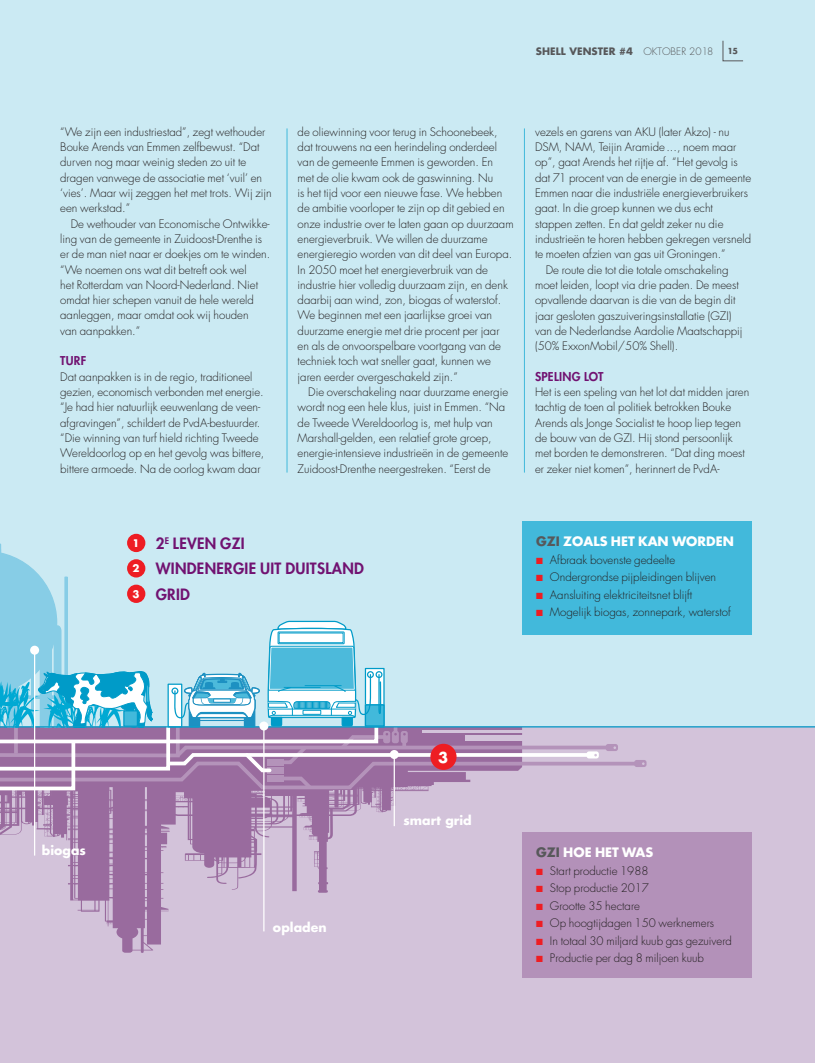
<style>
.page{position:relative;width:815px;height:1063px;background:#cbeaf3}
.page>*{position:absolute;margin:0;border:0;box-sizing:border-box;transform-origin:0 0}
.t1{font:800 15.12px/25.6px "Futura Std";letter-spacing:.02em;color:#711271}
.t2{font:700 14.62px "Futura Std";color:#fff}
.t3{font:700 12.62px "Futura Std";color:#fff}
.t4{font:700 12.5px "Futura Std";letter-spacing:.005em;color:#fff}
.t5{font:800 11.88px "Futura Std";letter-spacing:.02em;color:#711271}
.t6{font:300 11.38px/15.4px "Futura Std";color:#231f20}
.t7{font:700 10.25px "Futura Std";color:#fff}
.t8{font:700 10px "Futura Std";letter-spacing:.01em;color:#57585a}
.t9{font:700 8.12px "Futura Std";color:#57585a}
.s1{font-weight:300}
.s2{color:#57585a}
.s3{color:#ee1d23}
</style>
<div class="page">
<div style="left:0;top:727px;width:815px;height:336px;background:#d3c3da"></div>
<svg style="left:0;top:792px;width:394px;height:161px"></svg>
<div style="left:634px;top:760px;width:13px;height:7px;background:#b493ba;border-radius:3px"></div>
<svg style="left:0;top:544px;width:645px;height:248px"></svg>
<hr style="left:0;top:726px;width:815px;height:1px;background:#009bc8">
<div style="left:522px;top:833px;width:229px;height:145px;background:#b391b9"></div>
<div style="left:522px;top:521px;width:229px;height:114px;background:#42b9db"></div>
<div style="left:127px;top:534px;width:18px;height:18px;background:#ee1d23;border-radius:50%"></div>
<div style="left:127px;top:559px;width:18px;height:19px;background:#ee1d23;border-radius:50%"></div>
<div style="left:127px;top:585px;width:18px;height:18px;background:#ee1d23;border-radius:50%"></div>
<div style="left:430px;top:744px;width:27px;height:26px;background:#ee1d23;border-radius:50%"></div>
<hr style="left:394px;top:755px;width:1px;height:71px;background:#fff">
<div style="left:390px;top:750px;width:9px;height:9px;background:#fff;border-radius:50%"></div>
<hr style="left:263px;top:727px;width:1px;height:204px;background:#fff">
<div style="left:259px;top:722px;width:9px;height:9px;background:#fff;border-radius:50%"></div>
<hr style="left:34px;top:651px;width:1px;height:205px;background:#fff">
<div style="left:30px;top:646px;width:9px;height:9px;background:#fff;border-radius:50%"></div>
<hr style="left:287px;top:128px;width:1px;height:345px;background:#42b9db">
<hr style="left:524px;top:128px;width:1px;height:345px;background:#42b9db">
<svg style="left:722px;top:40px;width:21px;height:21px"></svg>
<p class="t8" style="left:536px;top:44px;width:179px">SHELL VENSTER #4 <span class="s1">OKTOBER 2018</span></p>
<p class="t9" style="left:728px;top:46px;width:12px">15</p>
<p class="t6" style="left:60px;top:124px;width:213px">“We zijn een industriestad”, zegt wethouder Bouke Arends van Emmen zelfbewust. “Dat durven nog maar weinig steden zo uit te dragen vanwege de associatie met ‘vuil’ en ‘vies’. Maar wij zeggen het met trots. Wij zijn een werkstad.”</p>
<p class="t6" style="left:60px;top:216px;width:212px;text-indent:11px">De wethouder van Economische Ontwikke&shy;ling van de gemeente in Zuidoost-Drenthe is er de man niet naar er doekjes om te winden. “We noemen ons wat dit betreft ook wel<br>het Rotterdam van Noord-Nederland. Niet omdat hier schepen vanuit de hele wereld aanleggen, maar omdat ook wij houden<br>van aanpakken.”</p>
<p class="t5" style="left:60px;top:353px;width:28px">TURF</p>
<p class="t6" style="left:60px;top:369px;width:206px">Dat aanpakken is in de regio, traditioneel gezien, economisch verbonden met energie. “Je had hier natuurlijk eeuwenlang de veen&shy;afgravingen”, schildert de PvdA-bestuurder. “Die winning van turf hield richting Tweede Wereldoorlog op en het gevolg was bittere, bittere armoede. Na de oorlog kwam daar</p>
<p class="t6" style="left:298px;top:124px;width:218px">de oliewinning voor terug in Schoonebeek, dat trouwens na een herindeling onderdeel van de gemeente Emmen is geworden. En<br>met de olie kwam ook de gaswinning. Nu<br>is het tijd voor een nieuwe fase. We hebben de ambitie voorloper te zijn op dit gebied en onze industrie over te laten gaan op duurzaam energieverbruik. We willen de duurzame energieregio worden van dit deel van Europa.<br>In 2050 moet het energieverbruik van de industrie hier volledig duurzaam zijn, en denk daarbij aan wind, zon, biogas of waterstof.<br>We beginnen met een jaarlijkse groei van duurzame energie met drie procent per jaar en als de onvoorspelbare voortgang van de techniek toch wat sneller gaat, kunnen we jaren eerder overgeschakeld zijn.”</p>
<p class="t6" style="left:298px;top:385px;width:212px;text-indent:11px">Die overschakeling naar duurzame energie wordt nog een hele klus, juist in Emmen. “Na de Tweede Wereldoorlog is, met hulp van Marshall-gelden, een relatief grote groep, energie-intensieve industrieën in de gemeente Zuidoost-Drenthe neergestreken. “Eerst de</p>
<p class="t6" style="left:535px;top:124px;width:196px">vezels en garens van AKU (later Akzo) - nu</p>
<p class="t6" style="left:535px;top:140px;width:203px">DSM, NAM, Teijin Aramide ..., noem maar</p>
<p class="t6" style="left:535px;top:155px;width:204px">op”, gaat Arends het rijtje af. “Het gevolg is</p>
<p class="t6" style="left:535px;top:170px;width:218px">dat 71 procent van de energie in de gemeente</p>
<p class="t6" style="left:535px;top:186px;width:214px">Emmen naar die industriële energieverbruikers</p>
<p class="t6" style="left:535px;top:201px;width:179px">gaat. In die groep kunnen we dus echt</p>
<p class="t6" style="left:535px;top:216px;width:190px">stappen zetten. En dat geldt zeker nu die</p>
<p class="t6" style="left:535px;top:231px;width:218px">industrieën te horen hebben gekregen versneld</p>
<p class="t6" style="left:535px;top:247px;width:192px">te moeten afzien van gas uit Groningen.”</p>
<p class="t6" style="left:546px;top:262px;width:185px">De route die tot die totale omschakeling</p>
<p class="t6" style="left:535px;top:277px;width:205px">moet leiden, loopt via drie paden. De meest</p>
<p class="t6" style="left:535px;top:293px;width:202px">opvallende daarvan is die van de begin dit</p>
<p class="t6" style="left:535px;top:308px;width:198px">jaar gesloten gaszuiveringsinstallatie (GZI)</p>
<p class="t6" style="left:535px;top:323px;width:209px">van de Nederlandse Aardolie Maatschappij</p>
<p class="t6" style="left:535px;top:339px;width:145px">(50% ExxonMobil/50% Shell).</p>
<p class="t5" style="left:535px;top:369px;width:70px">SPELING LOT</p>
<p class="t6" style="left:535px;top:385px;width:216px">Het is een speling van het lot dat midden jaren tachtig de toen al politiek betrokken Bouke Arends als Jonge Socialist te hoop liep tegen de bouw van de GZI. Hij stond persoonlijk met borden te demonstreren. “Dat ding moest er zeker niet komen”, herinnert de PvdA-</p>
<p class="t7" style="left:132px;top:536px;width:9px">1</p>
<p class="t7" style="left:132px;top:562px;width:9px">2</p>
<p class="t7" style="left:132px;top:587px;width:9px">3</p>
<h1 class="t1" style="left:156px;top:530px;width:210px">2<sup>E</sup> LEVEN GZI<br>WINDENERGIE UIT DUITSLAND<br>GRID</h1>
<p class="t3" style="left:536px;top:533px;width:199px"><span class="s2">GZI</span> ZOALS HET KAN WORDEN</p>
<p class="t6" style="left:536px;top:552px;width:140px"><span class="s3">■</span> Afbraak bovenste gedeelte</p>
<p class="t6" style="left:536px;top:570px;width:181px"><span class="s3">■</span> Ondergrondse pijpleidingen blijven</p>
<p class="t6" style="left:536px;top:587px;width:158px"><span class="s3">■</span> Aansluiting elektriciteitsnet blijft</p>
<p class="t6" style="left:536px;top:605px;width:196px"><span class="s3">■</span> Mogelijk biogas, zonnepark, waterstof</p>
<p class="t4" style="left:42px;top:842px;width:46px">biogas</p>
<p class="t4" style="left:273px;top:919px;width:55px">opladen</p>
<p class="t2" style="left:438px;top:747px;width:12px">3</p>
<p class="t4" style="left:403px;top:812px;width:70px">smart grid</p>
<p class="t3" style="left:536px;top:844px;width:118px"><span class="s2">GZI</span> HOE HET WAS</p>
<p class="t6" style="left:536px;top:863px;width:114px"><span class="s3">■</span> Start productie 1988</p>
<p class="t6" style="left:536px;top:881px;width:114px"><span class="s3">■</span> Stop productie 2017</p>
<p class="t6" style="left:536px;top:898px;width:105px"><span class="s3">■</span> Grootte 35 hectare</p>
<p class="t6" style="left:536px;top:916px;width:179px"><span class="s3">■</span> Op hoogtijdagen 150 werknemers</p>
<p class="t6" style="left:536px;top:933px;width:197px"><span class="s3">■</span> In totaal 30 miljard kuub gas gezuiverd</p>
<p class="t6" style="left:536px;top:951px;width:169px"><span class="s3">■</span> Productie per dag 8 miljoen kuub</p>
</div>
